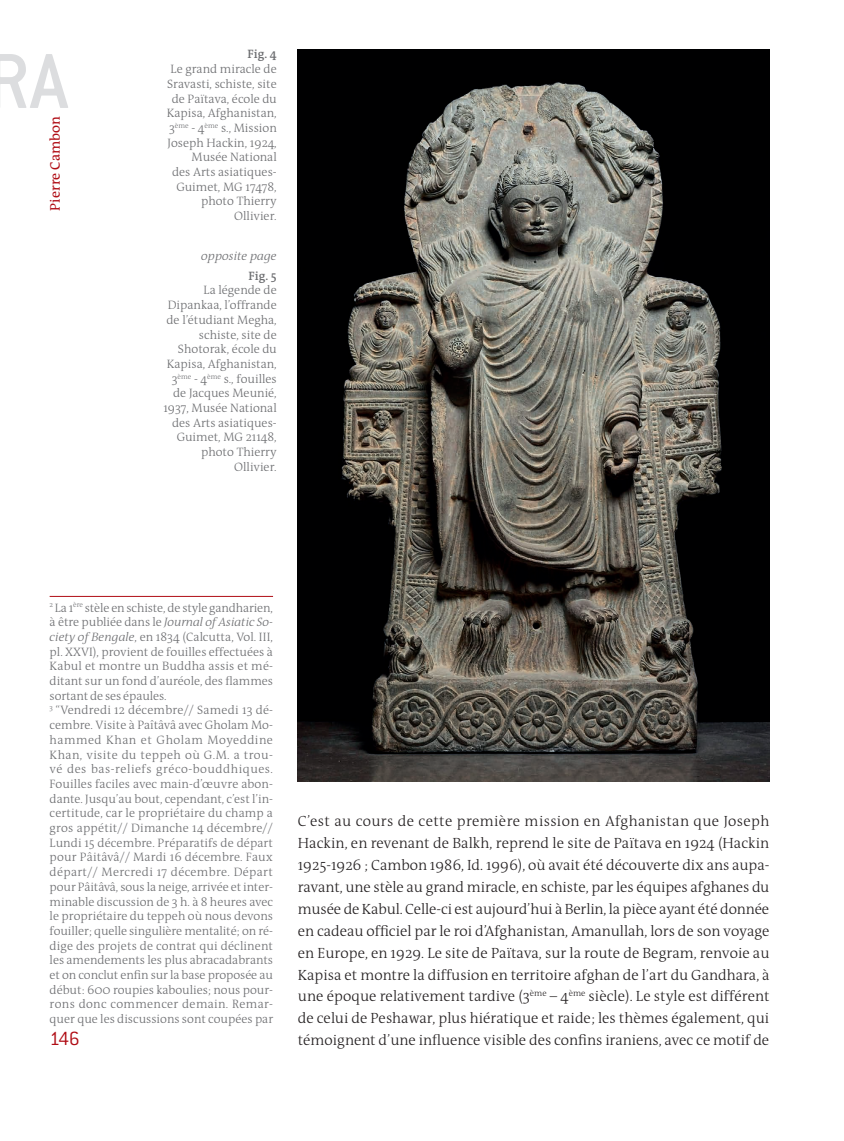
<style>
.page{position:relative;width:844px;height:1141px;background:#fff}
.page>*{position:absolute;margin:0;border:0;box-sizing:border-box;transform-origin:0 0}
.t1{font:500 85.58px "Conduit ITC";color:#dcdddf}
.t2{font:300 21px "Conduit ITC";color:#b00d15}
.t3{font:300 14.88px/21.9px "The Antiqua B3";color:#231f20;text-align:justify}
.t4{font:14px "The Antiqua B5";color:#b00d15}
.t5{font:300 12.25px/14.7px "The Antiqua B3";color:#6c6d70;text-align:right}
.t6{font:italic 300 12.25px "The Antiqua B3 i";letter-spacing:-.005em;color:#6c6d70}
.t7{font:600 12.25px "The Antiqua B6";color:#6c6d70}
.s1{font-family:"The Antiqua B3";font-style:normal}
.s2{font-family:"The Antiqua B3 i";font-style:italic}
</style>
<div class="page">
<img style="left:298px;top:50px;width:471px;height:731px">
<hr style="left:50px;top:596px;width:223px;height:1px;background:#b00d15">
<h1 class="t1" style="left:-14px;top:33px;width:84px">RA</h1>
<p class="t4" style="left:48px;top:211px;width:96px;rotate:-90deg">Pierre Cambon</p>
<p class="t7" style="left:247px;top:48px;width:31px">Fig. 4</p>
<p class="t5" style="left:167px;top:62px;width:111px">Le grand miracle de<br>Sravasti, schiste, site de Païtava, école du<br>Kapisa, Afghanistan,<br>3<sup>ème</sup> - 4<sup>ème</sup> s., Mission<br>Joseph Hackin, 1924,<br>Musée National<br>des Arts asiatiques-<br>Guimet, MG 17478, photo Thierry<br>Ollivier.</p>
<p class="t6" style="left:201px;top:250px;width:77px">opposite page</p>
<p class="t7" style="left:248px;top:269px;width:30px">Fig. 5</p>
<p class="t5" style="left:163px;top:283px;width:115px">La légende de<br>Dipankaa, l’offrande de l’étudiant Megha, schiste, site de<br>Shotorak, école du<br>Kapisa, Afghanistan,<br>3<sup>ème</sup> - 4<sup>ème</sup> s., fouilles de Jacques Meunié,<br>1937, Musée National des Arts asiatiques-<br>Guimet, MG 21148, photo Thierry<br>Ollivier.</p>
<p class="t5" style="left:50px;top:601px;width:225px"><sup>2</sup> La 1<sup>ère</sup> stèle en schiste, de style gandharien,</p>
<p class="t6" style="left:50px;top:616px;width:225px"><span class="s1">à être publiée dans le</span> Journal of Asiatic So-</p>
<p class="t5" style="left:50px;top:630px;width:225px;text-align:left"><span class="s2">ciety of Bengale</span>, en 1834 (Calcutta, Vol. III, pl. XXVI), provient de fouilles effectuées à Kabul et montre un Buddha assis et mé&shy;ditant sur un fond d’auréole, des flammes sortant de ses épaules.<br><sup>3</sup> “Vendredi 12 décembre// Samedi 13 dé&shy;cembre. Visite à Paîtâvâ avec Gholam Mo&shy;hammed Khan et Gholam Moyeddine Khan, visite du teppeh où G.M. a trou&shy;vé des bas-reliefs gréco-bouddhiques.<br>Fouilles faciles avec main-d’œuvre abon&shy;dante. Jusqu’au bout, cependant, c’est l’in&shy;certitude, car le propriétaire du champ a gros appétit// Dimanche 14 décembre// Lundi 15 décembre. Préparatifs de départ pour Pâitâvâ// Mardi 16 décembre. Faux départ// Mercredi 17 décembre. Départ pour Pâitâvâ, sous la neige, arrivée et inter&shy;minable discussion de 3 h. à 8 heures avec le propriétaire du teppeh où nous devons fouiller; quelle singulière mentalité; on ré&shy;dige des projets de contrat qui déclinent les amendements les plus abracadabrants et on conclut enfin sur la base proposée au début: 600 roupies kaboulies; nous pour&shy;rons donc commencer demain. Remar&shy;quer que les discussions sont coupées par</p>
<h2 class="t2" style="left:50px;top:1027px;width:32px">146</h2>
<p class="t3" style="left:298px;top:811px;width:473px">C’est au cours de cette première mission en Afghanistan que Joseph Hackin, en revenant de Balkh, reprend le site de Païtava en 1924 (Hackin 1925-1926 ; Cambon 1986, Id. 1996), où avait été découverte dix ans aupa&shy;ravant, une stèle au grand miracle, en schiste, par les équipes afghanes du musée de Kabul. Celle-ci est aujourd’hui à Berlin, la pièce ayant été donnée en cadeau officiel par le roi d’Afghanistan, Amanullah, lors de son voyage en Europe, en 1929. Le site de Païtava, sur la route de Begram, renvoie au Kapisa et montre la diffusion en territoire afghan de l’art du Gandhara, à une époque relativement tardive (3<sup>ème</sup> – 4<sup>ème</sup> siècle). Le style est différent de celui de Peshawar, plus hiératique et raide; les thèmes également, qui témoignent d’une influence visible des confins iraniens, avec ce motif de</p>
</div>
